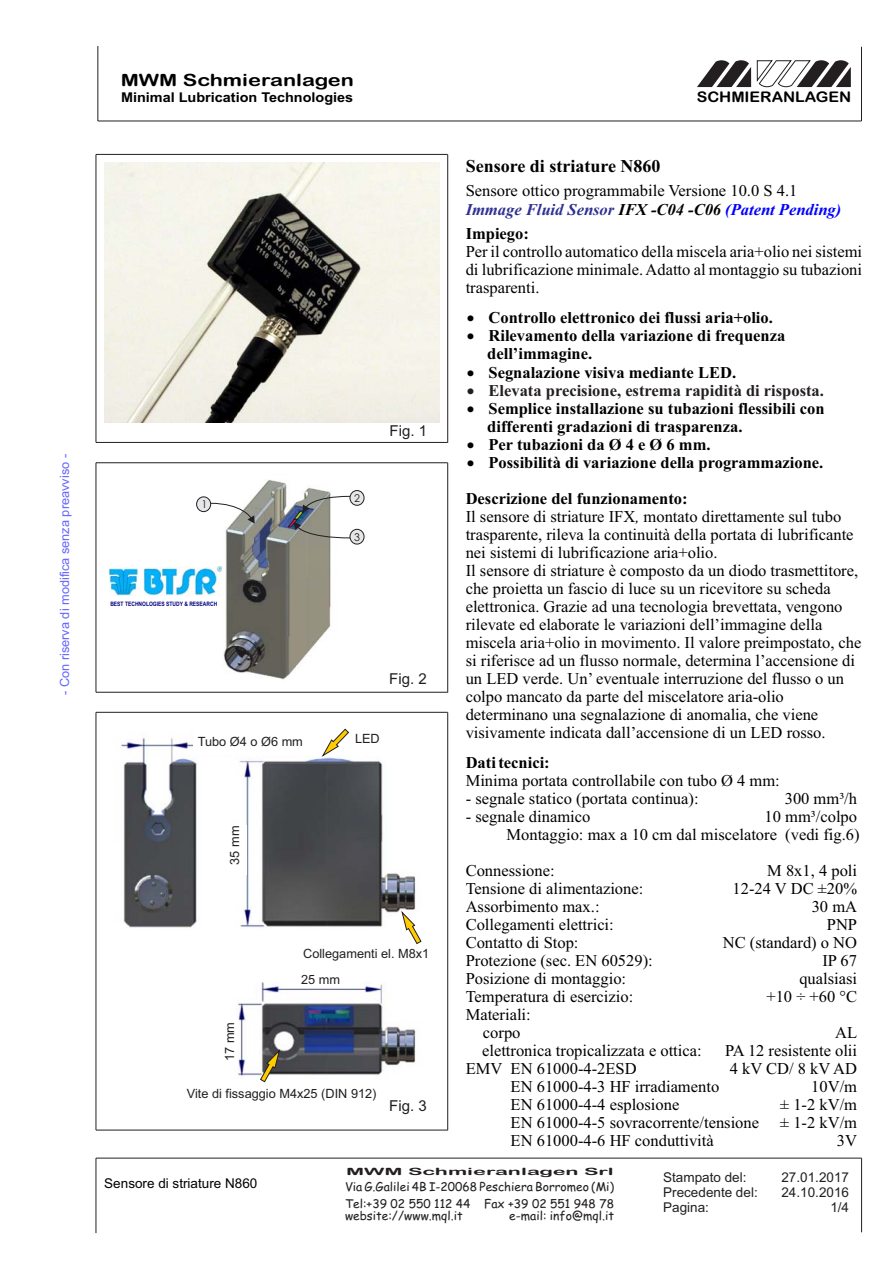
<style>
.page{position:relative;width:893px;height:1262px;background:#fff}
.page>*{position:absolute;margin:0;border:0;box-sizing:border-box;transform-origin:0 0}
.t1{font:700 18px "Times New Roman";color:#000}
.t2{font:16.95px "Arial Rounded MT Bold";color:#000;scale:1.29 1}
.t3{font:16.5px/18px "Times New Roman";color:#000}
.t4{font:700 16.5px/18.3px "Times New Roman";color:#000}
.t5{font:700 16.5px "Times New Roman";color:#231f20}
.t6{font:italic 16.5px "Times New Roman";color:#000}
.t7{font:15px "Arial";color:#231f20}
.t8{font:14.7px "Arial Rounded MT Bold";color:#000;scale:1.09 1}
.t9{font:13.5px "Arial";color:#231f20}
.t10{font:700 13.5px "Arial";color:#000;scale:1.07 1}
.t11{font:13.5px "Arial";color:#000}
.t12{font:12.75px "Arial";color:#231f20}
.t13{font:12.75px "Arial";color:#66f}
.t14{font:12px/16.6px "Comic Sans MS";color:#231f20}
.t15{font:10.65px "Century Gothic";color:#231f20}
.t16{font:10.05px "Arial Rounded MT Bold";color:#231f20;scale:2.17 1}
.t17{font:700 6px "Arial Narrow";color:#000080}
.s1{font-weight:700;font-style:italic;color:#2e3092}
.s2{font-weight:700;font-style:italic}
.s3{font-weight:700;font-style:italic;color:#00f}
</style>
<div class="page">
<hr style="left:861px;top:1158px;width:1px;height:74px;background:#231f20">
<hr style="left:96px;top:1158px;width:1px;height:75px;background:#231f20">
<hr style="left:96px;top:1157px;width:765px;height:1px;background:#231f20">
<svg style="left:697px;top:60px;width:153px;height:28px"></svg>
<hr style="left:861px;top:47px;width:1px;height:74px;background:#231f20">
<hr style="left:97px;top:46px;width:1px;height:75px;background:#231f20">
<hr style="left:98px;top:121px;width:763px;height:1px;background:#231f20">
<hr style="left:447px;top:463px;width:1px;height:229px;background:#231f20">
<hr style="left:96px;top:463px;width:1px;height:229px;background:#231f20">
<hr style="left:96px;top:462px;width:351px;height:1px;background:#231f20">
<hr style="left:96px;top:692px;width:351px;height:1px;background:#231f20">
<img style="left:221px;top:480px;width:110px;height:200px">
<svg style="left:209px;top:502px;width:46px;height:21px"></svg>
<div style="left:196px;top:497px;width:15px;height:15px;background:#e6e7e8;border:1px solid #231f20;border-radius:50%"></div>
<div style="left:350px;top:490px;width:14px;height:15px;background:#e6e7e8;border:1px solid #231f20;border-radius:50%"></div>
<div style="left:350px;top:529px;width:14px;height:15px;background:#e6e7e8;border:1px solid #231f20;border-radius:50%"></div>
<hr style="left:447px;top:154px;width:1px;height:289px;background:#231f20">
<hr style="left:96px;top:154px;width:1px;height:288px;background:#231f20">
<hr style="left:96px;top:154px;width:351px;height:1px;background:#231f20">
<hr style="left:96px;top:442px;width:351px;height:1px;background:#231f20">
<hr style="left:447px;top:712px;width:1px;height:418px;background:#231f20">
<hr style="left:96px;top:712px;width:1px;height:418px;background:#231f20">
<hr style="left:96px;top:712px;width:351px;height:1px;background:#231f20">
<hr style="left:96px;top:1129px;width:351px;height:1px;background:#231f20">
<img style="left:121px;top:728px;width:301px;height:355px">
<div style="left:97px;top:945px;width:127px;height:161px;background:#fff"></div>
<div style="left:193px;top:727px;width:103px;height:26px;background:#fff"></div>
<div style="left:216px;top:1017px;width:21px;height:49px;background:#fff"></div>
<div style="left:297px;top:965px;width:50px;height:21px;background:#fff"></div>
<div style="left:225px;top:825px;width:21px;height:50px;background:#fff"></div>
<svg style="left:322px;top:729px;width:27px;height:27px"></svg>
<svg style="left:401px;top:911px;width:20px;height:33px"></svg>
<svg style="left:260px;top:1049px;width:20px;height:33px"></svg>
<svg style="left:288px;top:495px;width:63px;height:43px"></svg>
<img style="left:110px;top:566px;width:111px;height:29px">
<img style="left:104px;top:163px;width:335px;height:260px">
<p class="t13" style="left:60px;top:695px;width:242px;rotate:-90deg">- Con riserva di modifica senza preavviso -</p>
<p class="t2" style="left:121px;top:71px;width:182px">MWM Schmieranlagen</p>
<p class="t10" style="left:121px;top:92px;width:218px">Minimal Lubrication Technologies</p>
<p class="t15" style="left:201px;top:500px;width:7px">1</p>
<p class="t17" style="left:110px;top:600px;width:108px">BEST TECHNOLOGIES STUDY &amp; RESEARCH</p>
<p class="t12" style="left:198px;top:737px;width:107px">Tubo Ø4 Ø6 mm</p>
<p class="t12" style="left:250px;top:737px;width:9px">o</p>
<p class="t12" style="left:230px;top:864px;width:40px;rotate:-90deg">35 mm</p>
<p class="t15" style="left:354px;top:494px;width:7px">2</p>
<p class="t15" style="left:354px;top:532px;width:7px">3</p>
<p class="t7" style="left:389px;top:425px;width:39px">Fig. 1</p>
<p class="t7" style="left:389px;top:673px;width:39px">Fig. 2</p>
<p class="t12" style="left:355px;top:733px;width:26px">LED</p>
<p class="t12" style="left:303px;top:949px;width:128px">Collegamenti el. M8x1</p>
<p class="t12" style="left:301px;top:975px;width:40px">25 mm</p>
<p class="t12" style="left:225px;top:1061px;width:40px;rotate:-90deg">17 mm</p>
<p class="t12" style="left:187px;top:1088px;width:191px">Vite di fissaggio M4x25 (DIN 912)</p>
<p class="t7" style="left:389px;top:1100px;width:39px">Fig. 3</p>
<p class="t8" style="left:696px;top:88px;width:143px">SCHMIERANLAGEN</p>
<p class="t1" style="left:465px;top:160px;width:196px">Sensore di striature N860</p>
<p class="t3" style="left:465px;top:183px;width:377px">Sensore ottico programmabile Versione 10.0 S 4.1<br><span class="s1">Immage Fluid Sensor</span> <span class="s2">IFX -C04 -C06</span> <span class="s3">(Patent Pending)</span></p>
<p class="t4" style="left:465px;top:226px;width:65px">Impiego:</p>
<p class="t3" style="left:465px;top:244px;width:398px;text-align:justify">Per il controllo automatico della miscela aria+olio nei sistemi di lubrificazione minimale. Adatto al montaggio su tubazioni trasparenti.</p>
<p class="t4" style="left:487px;top:310px;width:299px">Controllo elettronico dei flussi aria+olio.<br>Rilevamento della variazione di frequenza dell’immagine.<br>Segnalazione visiva mediante LED.</p>
<p class="t5" style="left:488px;top:385px;width:337px">Elevata precisione, estrema rapidità di risposta.</p>
<p class="t4" style="left:487px;top:401px;width:339px">Semplice installazione su tubazioni flessibili con differenti gradazioni di trasparenza.<br>Per tubazioni da Ø 4 e Ø 6 mm.<br>Possibilità di variazione della programmazione.</p>
<p class="t4" style="left:465px;top:491px;width:223px">Descrizione del funzionamento:</p>
<p class="t3" style="left:465px;top:509px;width:377px">Il sensore di striature IFX montato direttamente sul tubo</p>
<p class="t6" style="left:635px;top:506px;width:6px">,</p>
<p class="t3" style="left:465px;top:527px;width:397px">trasparente, rileva la continuità della portata di lubrificante nei sistemi di lubrificazione aria+olio.<br>Il sensore di striature è composto da un diodo trasmettitore, che proietta un fascio di luce su un ricevitore su scheda elettronica. Grazie ad una tecnologia brevettata, vengono rilevate ed elaborate le variazioni dell’immagine della miscela aria+olio in movimento. Il valore preimpostato, che si riferisce ad un flusso normale, determina l’accensione di un LED verde. Un’ eventuale interruzione del flusso o un colpo mancato da parte del miscelatore aria-olio determinano una segnalazione di anomalia, che viene visivamente indicata dall’accensione di un LED rosso.</p>
<p class="t4" style="left:465px;top:755px;width:86px">Dati tecnici:</p>
<p class="t3" style="left:465px;top:773px;width:315px">Minima portata controllabile con tubo Ø 4 mm:</p>
<p class="t3" style="left:465px;top:791px;width:234px">- segnale statico (portata continua):</p>
<p class="t3" style="left:784px;top:791px;width:74px">300 mm³/h</p>
<p class="t3" style="left:465px;top:809px;width:126px">- segnale dinamico</p>
<p class="t3" style="left:506px;top:809px;width:354px;text-align:right">10 mm³/colpo<br>Montaggio: max a 10 cm dal miscelatore (vedi fig.6)</p>
<p class="t3" style="left:465px;top:863px;width:90px">Connessione:</p>
<p class="t3" style="left:767px;top:863px;width:91px">M 8x1, 4 poli</p>
<p class="t3" style="left:465px;top:881px;width:179px">Tensione di alimentazione:</p>
<p class="t3" style="left:732px;top:881px;width:126px">12-24 V DC ±20%</p>
<p class="t3" style="left:465px;top:899px;width:135px">Assorbimento max.:</p>
<p class="t3" style="left:811px;top:899px;width:47px">30 mA</p>
<p class="t3" style="left:465px;top:917px;width:150px">Collegamenti elettrici:</p>
<p class="t3" style="left:826px;top:917px;width:32px">PNP</p>
<p class="t3" style="left:465px;top:935px;width:114px">Contatto di Stop:</p>
<p class="t3" style="left:722px;top:935px;width:136px">NC (standard) o NO</p>
<p class="t3" style="left:465px;top:953px;width:188px">Protezione (sec. EN 60529):</p>
<p class="t3" style="left:822px;top:953px;width:36px">IP 67</p>
<p class="t3" style="left:465px;top:971px;width:162px">Posizione di montaggio:</p>
<p class="t3" style="left:799px;top:971px;width:59px">qualsiasi</p>
<p class="t3" style="left:465px;top:989px;width:169px">Temperatura di esercizio:</p>
<p class="t3" style="left:766px;top:989px;width:92px">+10 ÷ +60 °C</p>
<p class="t3" style="left:465px;top:1007px;width:67px;text-align:center">Materiali: corpo</p>
<p class="t3" style="left:835px;top:1025px;width:23px">AL</p>
<p class="t3" style="left:482px;top:1043px;width:221px">elettronica tropicalizzata e ottica:</p>
<p class="t3" style="left:725px;top:1043px;width:133px">PA 12 resistente olii</p>
<p class="t3" style="left:465px;top:1061px;width:172px">EMV EN 61000-4-2ESD</p>
<p class="t3" style="left:729px;top:1061px;width:129px">4 kV CD/ 8 kV AD</p>
<p class="t3" style="left:510px;top:1079px;width:210px">EN 61000-4-3 HF irradiamento</p>
<p class="t3" style="left:811px;top:1079px;width:47px">10V/m</p>
<p class="t3" style="left:510px;top:1097px;width:170px">EN 61000-4-4 esplosione</p>
<p class="t3" style="left:780px;top:1097px;width:78px">± 1-2 kV/m</p>
<p class="t3" style="left:510px;top:1115px;width:250px">EN 61000-4-5 sovracorrente/tensione</p>
<p class="t3" style="left:780px;top:1115px;width:78px">± 1-2 kV/m</p>
<p class="t3" style="left:510px;top:1133px;width:205px">EN 61000-4-6 HF conduttività</p>
<p class="t3" style="left:836px;top:1133px;width:22px">3V</p>
<p class="t11" style="left:104px;top:1178px;width:155px">Sensore di striature N860</p>
<p class="t16" style="left:346px;top:1165px;width:125px">MWM Schmieranlagen Srl</p>
<p class="t14" style="left:345px;top:1179px;width:270px">Via G.Galilei 4B I-20068 Peschiera Borromeo ( )</p>
<p class="t14" style="left:345px;top:1179px;width:270px;text-indent:251px">Mi<br>Tel:+39 02 550 112 44 Fax +39 02 551 948 78</p>
<p class="t14" style="left:345px;top:1208px;width:119px">website://www.mql.it</p>
<p class="t14" style="left:509px;top:1208px;width:106px">e-mail: info@mql.it</p>
<p class="t9" style="left:663px;top:1172px;width:85px">Stampato del:</p>
<p class="t9" style="left:781px;top:1172px;width:69px">27.01.2017</p>
<p class="t9" style="left:663px;top:1187px;width:96px">Precedente del:</p>
<p class="t9" style="left:781px;top:1187px;width:69px">24.10.2016</p>
<p class="t9" style="left:663px;top:1202px;width:47px">Pagina:</p>
<p class="t9" style="left:830px;top:1202px;width:20px">1/4</p>
</div>
